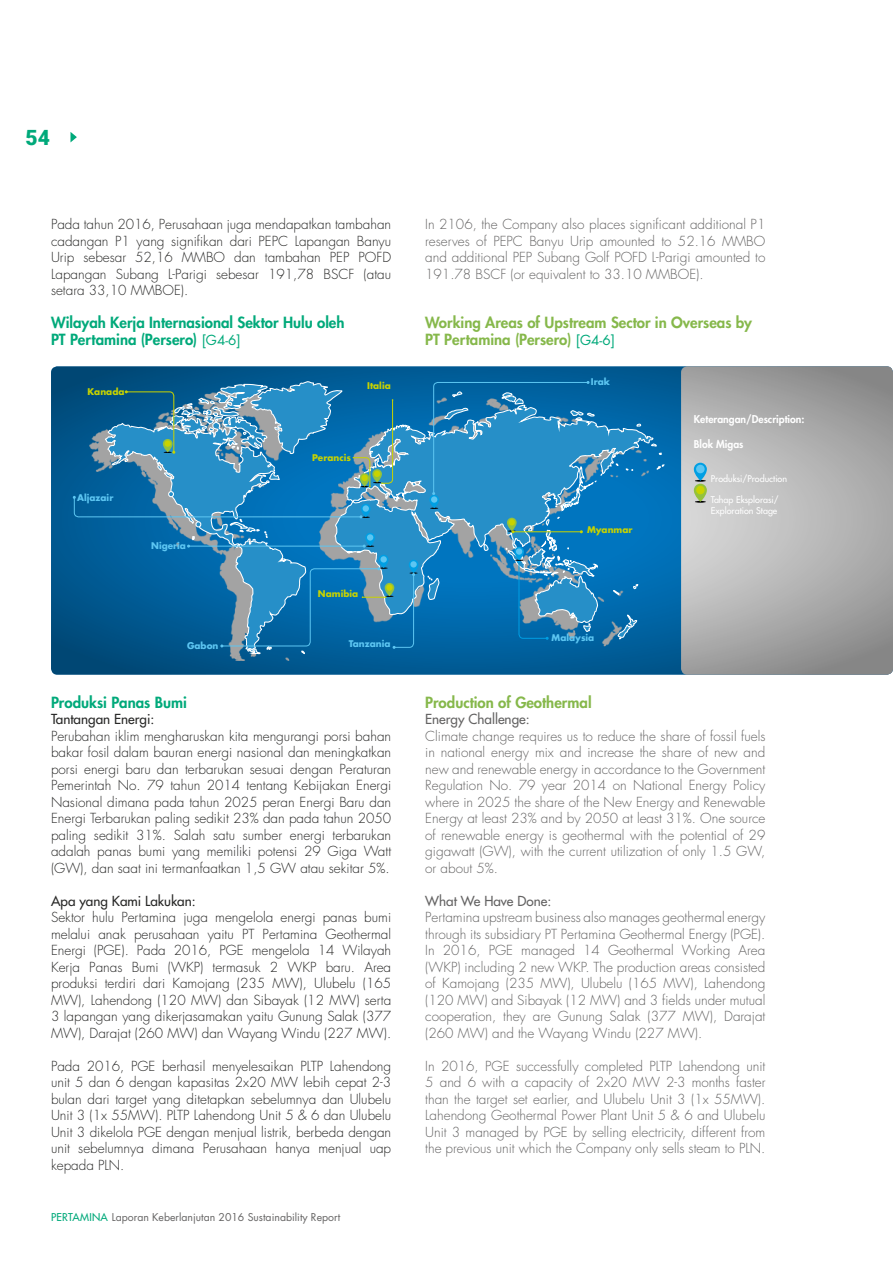
<style>
.page{position:relative;width:893px;height:1263px;background:#fff}
.page>*{position:absolute;margin:0;border:0;box-sizing:border-box;transform-origin:0 0}
.t1{font:900 21px "Roboto";color:#00a97a}
.t2{font:800 15px/16.5px "Futura";color:#86b84b}
.t3{font:800 15px/16.5px "Futura";color:#00a97a}
.t4{font:300 13.5px/16.5px "Futura";color:#282827;text-align:justify}
.t5{font:300 13.5px/16.5px "Futura";color:#646363;text-align:justify}
.t6{font:13.5px "Futura";color:#282827}
.t7{font:13.5px "Futura";color:#646363}
.t8{font:10.5px "Futura";color:#646363}
.t9{font:800 10.5px "Futura";color:#fff}
.t10{font:9px/10.8px "Futura";color:#fff}
.t11{font:700 9px "Futura";color:#5dc6f2}
.t12{font:700 9px "Futura";color:#c8d300}
.s1{font-weight:400;font-size:13.5px}
.s2{color:#00a97a}
.s3{font-weight:400;font-size:13.5px;color:#00a97a}
</style>
<div class="page">
<svg style="left:70px;top:132px;width:7px;height:10px"></svg>
<svg style="left:51px;top:366px;width:630px;height:309px;background:#025a92"></svg>
<svg style="left:681px;top:366px;width:212px;height:309px;background:#adaeae"></svg>
<svg style="left:89px;top:387px;width:559px;height:273px;background:#045d97"></svg>
<svg style="left:104px;top:548px;width:203px;height:106px;background:#025e99"></svg>
<svg style="left:334px;top:393px;width:320px;height:223px;background:#1b7fbb"></svg>
<svg style="left:625px;top:468px;width:9px;height:3px"></svg>
<svg style="left:636px;top:423px;width:6px;height:9px"></svg>
<svg style="left:612px;top:455px;width:7px;height:12px"></svg>
<svg style="left:617px;top:613px;width:20px;height:26px"></svg>
<svg style="left:613px;top:589px;width:7px;height:7px"></svg>
<svg style="left:633px;top:583px;width:6px;height:7px"></svg>
<svg style="left:656px;top:464px;width:8px;height:6px"></svg>
<svg style="left:650px;top:442px;width:13px;height:14px"></svg>
<svg style="left:694px;top:463px;width:13px;height:40px"></svg>
<div style="left:696px;top:486px;width:9px;height:8px;background:#c8d300;border-radius:50%"></div>
<svg style="left:220px;top:555px;width:198px;height:100px;background:#287eb1"></svg>
<svg style="left:427px;top:381px;width:176px;height:259px;background:#2987bd"></svg>
<div style="left:431px;top:496px;width:6px;height:7px;background:#5dc6f2;border-radius:50%"></div>
<svg style="left:73px;top:380px;width:320px;height:168px;background:#2f82b1"></svg>
<h1 class="t1" style="left:26px;top:123px;width:26px">54</h1>
<p class="t4" style="left:51px;top:216px;width:342px">Pada tahun 2016, Perusahaan juga mendapatkan tambahan cadangan P1 yang signifikan dari PEPC Lapangan Banyu Urip sebesar 52,16 MMBO dan tambahan PEP POFD Lapangan Subang L-Parigi sebesar 191,78 BSCF (atau setara 33,10 MMBOE).</p>
<p class="t3" style="left:51px;top:314px;width:295px">Wilayah Kerja Internasional Sektor Hulu oleh<br>PT Pertamina (Persero) <span class="s1">[G4-6]</span></p>
<p class="t12" style="left:88px;top:385px;width:38px">Kanada</p>
<p class="t11" style="left:77px;top:491px;width:38px">Aljazair</p>
<p class="t11" style="left:151px;top:540px;width:36px">Nigeria</p>
<p class="t11" style="left:187px;top:639px;width:33px">Gabon</p>
<p class="t12" style="left:367px;top:379px;width:25px">Italia</p>
<p class="t12" style="left:312px;top:452px;width:40px">Perancis</p>
<p class="t12" style="left:318px;top:588px;width:42px">Namibia</p>
<p class="t11" style="left:349px;top:638px;width:43px">Tanzania</p>
<p class="t3" style="left:51px;top:694px;width:137px">Produksi Panas Bumi</p>
<p class="t6" style="left:51px;top:710px;width:105px">Tantangan Energi:</p>
<p class="t4" style="left:51px;top:728px;width:342px">Perubahan iklim mengharuskan kita mengurangi porsi bahan bakar fosil dalam bauran energi nasional dan meningkatkan porsi energi baru dan terbarukan sesuai dengan Peraturan Pemerintah No. 79 tahun 2014 tentang Kebijakan Energi Nasional dimana pada tahun 2025 peran Energi Baru dan Energi Terbarukan paling sedikit 23% dan pada tahun 2050 paling sedikit 31%. Salah satu sumber energi terbarukan adalah panas bumi yang memiliki potensi 29 Giga Watt (GW), dan saat ini termanfaatkan 1,5 GW atau sekitar 5%.</p>
<p class="t6" style="left:51px;top:892px;width:146px">Apa yang Kami Lakukan:</p>
<p class="t4" style="left:51px;top:909px;width:342px">Sektor hulu Pertamina juga mengelola energi panas bumi melalui anak perusahaan yaitu PT Pertamina Geothermal Energi (PGE). Pada 2016, PGE mengelola 14 Wilayah Kerja Panas Bumi (WKP) termasuk 2 WKP baru. Area produksi terdiri dari Kamojang (235 MW), Ulubelu (165<br>MW), Lahendong (120 MW) dan Sibayak (12 MW) serta 3 lapangan yang dikerjasamakan yaitu Gunung Salak (377<br>MW), Darajat (260 MW) dan Wayang Windu (227 MW).</p>
<p class="t4" style="left:51px;top:1058px;width:342px">Pada 2016, PGE berhasil menyelesaikan PLTP Lahendong unit 5 dan 6 dengan kapasitas 2x20 MW lebih cepat 2-3 bulan dari target yang ditetapkan sebelumnya dan Ulubelu Unit 3 (1x 55MW). PLTP Lahendong Unit 5 &amp; 6 dan Ulubelu Unit 3 dikelola PGE dengan menjual listrik, berbeda dengan unit sebelumnya dimana Perusahaan hanya menjual uap kepada PLN.</p>
<p class="t8" style="left:51px;top:1210px;width:291px"><span class="s2">PERTAMINA</span> Laporan Keberlanjutan 2016 Sustainability Report</p>
<p class="t5" style="left:425px;top:216px;width:342px">In 2106, the Company also places significant additional P1 reserves of PEPC Banyu Urip amounted to 52.16 MMBO and additional PEP Subang Golf POFD L-Parigi amounted to 191.78 BSCF (or equivalent to 33.10 MMBOE).</p>
<p class="t2" style="left:425px;top:314px;width:328px">Working Areas of Upstream Sector in Overseas by<br>PT Pertamina (Persero) <span class="s3">[G4-6]</span></p>
<p class="t11" style="left:591px;top:375px;width:21px">Irak</p>
<p class="t12" style="left:587px;top:523px;width:47px">Myanmar</p>
<p class="t11" style="left:552px;top:632px;width:44px">Malaysia</p>
<p class="t9" style="left:694px;top:412px;width:112px">Keterangan/Description:</p>
<p class="t9" style="left:694px;top:437px;width:51px">Blok Migas</p>
<p class="t10" style="left:711px;top:473px;width:78px">Produksi/Production</p>
<p class="t10" style="left:711px;top:494px;width:69px">Tahap Eksplorasi/<br>Exploration Stage</p>
<p class="t2" style="left:425px;top:694px;width:168px">Production of Geothermal</p>
<p class="t7" style="left:425px;top:710px;width:106px">Energy Challenge:</p>
<p class="t5" style="left:425px;top:728px;width:342px">Climate change requires us to reduce the share of fossil fuels in national energy mix and increase the share of new and new and renewable energy in accordance to the Government Regulation No. 79 year 2014 on National Energy Policy where in 2025 the share of the New Energy and Renewable Energy at least 23% and by 2050 at least 31%. One source of renewable energy is geothermal with the potential of 29 gigawatt (GW), with the current utilization of only 1.5 GW, or about 5%.</p>
<p class="t7" style="left:425px;top:892px;width:128px">What We Have Done:</p>
<p class="t5" style="left:425px;top:909px;width:342px">Pertamina upstream business also manages geothermal energy through its subsidiary PT Pertamina Geothermal Energy (PGE).<br>In 2016, PGE managed 14 Geothermal Working Area (WKP) including 2 new WKP. The production areas consisted of Kamojang (235 MW), Ulubelu (165 MW), Lahendong (120 MW) and Sibayak (12 MW) and 3 fields under mutual cooperation, they are Gunung Salak (377 MW), Darajat (260 MW) and the Wayang Windu (227 MW).</p>
<p class="t5" style="left:425px;top:1058px;width:342px">In 2016, PGE successfully completed PLTP Lahendong unit 5 and 6 with a capacity of 2x20 MW 2-3 months faster than the target set earlier, and Ulubelu Unit 3 (1x 55MW).<br>Lahendong Geothermal Power Plant Unit 5 &amp; 6 and Ulubelu Unit 3 managed by PGE by selling electricity, different from the previous unit which the Company only sells steam to PLN.</p>
</div>
